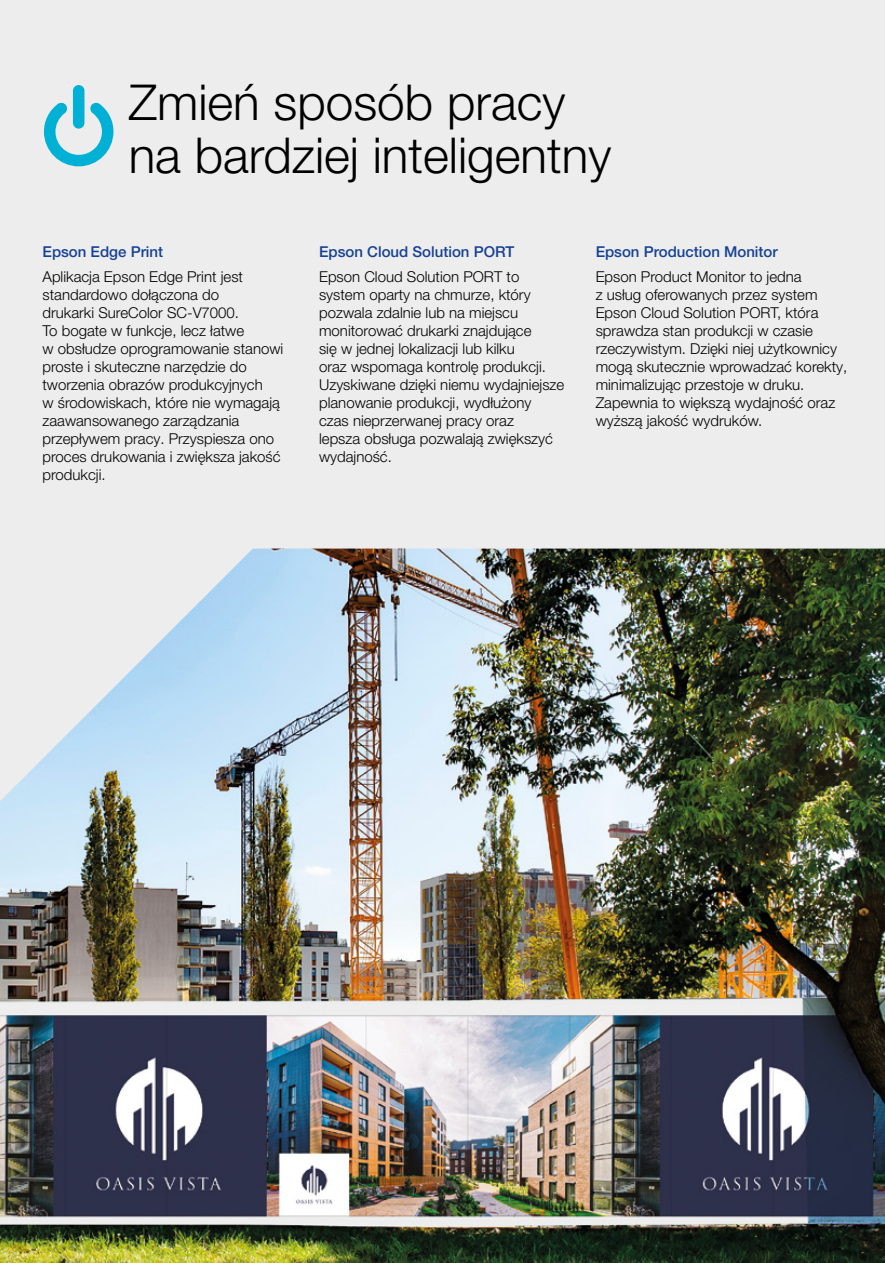
<style>
.page{position:relative;width:885px;height:1263px;background:#fff}
.page>*{position:absolute;margin:0;border:0;box-sizing:border-box;transform-origin:0 0}
.t1{font:300 49.5px/52.5px "Helvetica Neue LT Pro";color:#000}
.t2{font:300 15px/18px "Helvetica Neue LT Pro";color:#000}
.t3{font:500 15px "Helvetica Neue LT Pro";color:#164194}
</style>
<div class="page">
<div style="left:0;top:0;width:884px;height:1263px;background:#ededed"></div>
<img style="left:0;top:549px;width:884px;height:714px">
<svg style="left:44px;top:85px;width:69px;height:81px"></svg>
<h1 class="t1" style="left:129px;top:75px;width:484px">Zmień sposób pracy na bardziej inteligentny</h1>
<p class="t3" style="left:43px;top:243px;width:122px">Epson Edge Print</p>
<p class="t2" style="left:43px;top:267px;width:242px">Aplikacja Epson Edge Print jest standardowo dołączona do<br>drukarki SureColor SC-V7000.<br>To bogate w funkcje, lecz łatwe<br>w obsłudze oprogramowanie stanowi proste i skuteczne narzędzie do tworzenia obrazów produkcyjnych<br>w środowiskach, które nie wymagają zaawansowanego zarządzania przepływem pracy. Przyspiesza ono proces drukowania i zwiększa jakość produkcji.</p>
<p class="t3" style="left:319px;top:243px;width:197px">Epson Cloud Solution PORT</p>
<p class="t2" style="left:319px;top:267px;width:247px">Epson Cloud Solution PORT to system oparty na chmurze, który pozwala zdalnie lub na miejscu monitorować drukarki znajdujące<br>się w jednej lokalizacji lub kilku<br>oraz wspomaga kontrolę produkcji.<br>Uzyskiwane dzięki niemu wydajniejsze planowanie produkcji, wydłużony czas nieprzerwanej pracy oraz<br>lepsza obsługa pozwalają zwiększyć wydajność.</p>
<p class="t3" style="left:595px;top:243px;width:184px">Epson Production Monitor</p>
<p class="t2" style="left:595px;top:267px;width:253px">Epson Product Monitor to jedna<br>z usług oferowanych przez system Epson Cloud Solution PORT, która sprawdza stan produkcji w czasie rzeczywistym. Dzięki niej użytkownicy mogą skutecznie wprowadzać korekty, minimalizując przestoje w druku.<br>Zapewnia to większą wydajność oraz wyższą jakość wydruków.</p>
</div>
